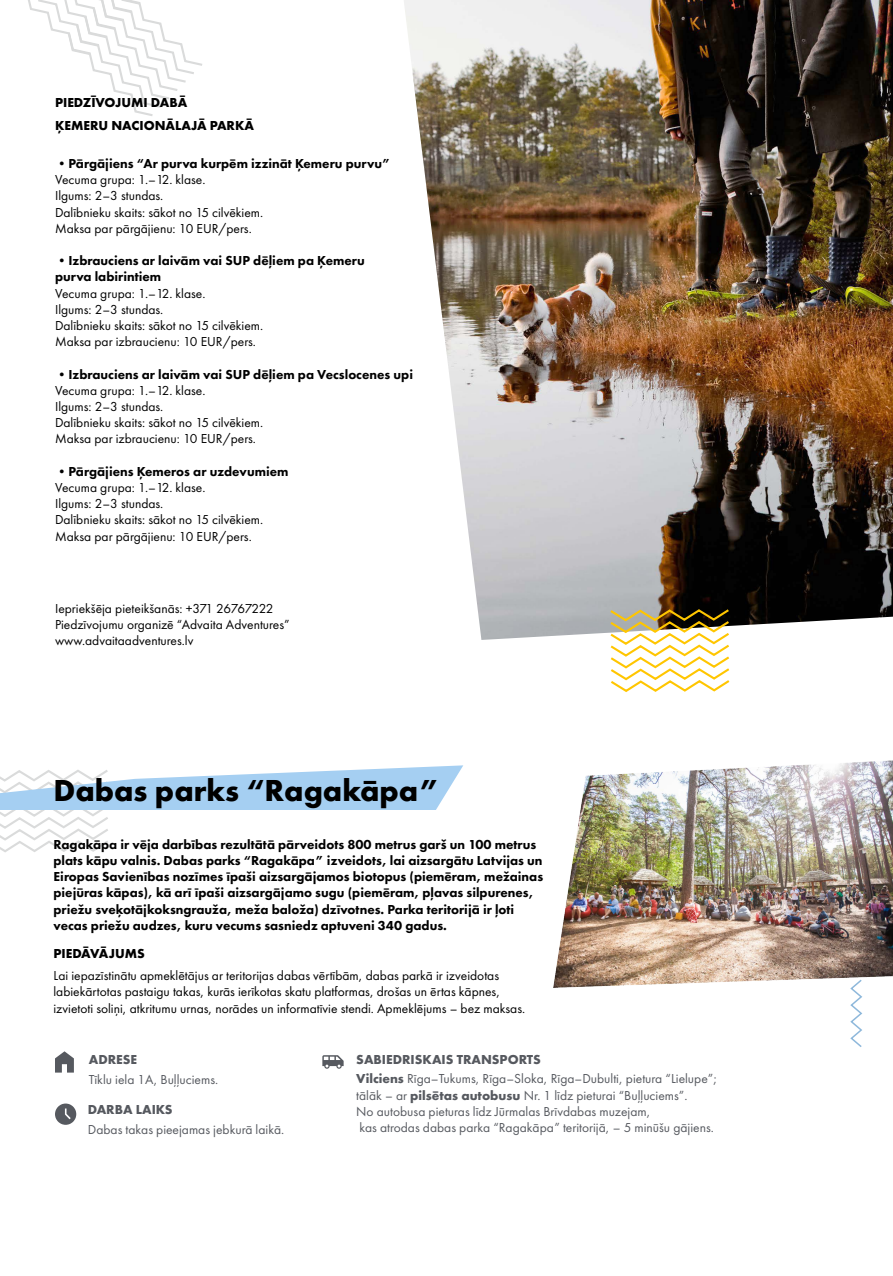
<style>
.page{position:relative;width:893px;height:1276px;background:#fff}
.page>*{position:absolute;margin:0;border:0;box-sizing:border-box;transform-origin:0 0}
.t1{font:700 31.5px "Futura PT";color:#000}
.t2{font:13.5px/16.2px "Futura PT Book";color:#000}
.t3{font:800 13.5px/16.2px "Futura PT";color:#000}
.t4{font:13.5px/16.2px "Futura PT Book";color:#56595f}
.t5{font:700 13.5px/22.2px "Futura PT";color:#000}
.t6{font:700 13.5px "Futura PT";color:#56595f}
.s1{font-family:"Futura PT";font-weight:700}
</style>
<div class="page">
<img style="left:491px;top:0;width:402px;height:607px">
<svg style="left:404px;top:0;width:87px;height:607px"></svg>
<svg style="left:28px;top:0;width:174px;height:116px"></svg>
<svg style="left:0;top:765px;width:463px;height:87px"></svg>
<svg style="left:55px;top:1103px;width:21px;height:21px"></svg>
<svg style="left:55px;top:1051px;width:19px;height:21px"></svg>
<svg style="left:322px;top:1055px;width:22px;height:13px"></svg>
<img style="left:553px;top:761px;width:340px;height:227px">
<svg style="left:849px;top:978px;width:14px;height:69px"></svg>
<svg style="left:477px;top:607px;width:416px;height:85px"></svg>
<p class="t5" style="left:55px;top:91px;width:201px">PIEDZĪVOJUMI DABĀ<br>ĶEMERU NACIONĀLAJĀ PARKĀ</p>
<p class="t3" style="left:55px;top:155px;width:337px">•Pārgājiens “Ar purva kurpēm izzināt Ķemeru purvu”</p>
<p class="t2" style="left:55px;top:171px;width:210px">Vecuma grupa: 1.–12. klase.<br>Ilgums: 2–3 stundas.<br>Dalībnieku skaits: sākot no 15 cilvēkiem.<br>Maksa par pārgājienu: 10 EUR/pers.</p>
<p class="t3" style="left:55px;top:252px;width:311px">•Izbrauciens ar laivām vai SUP dēļiem pa Ķemeru purva labirintiem</p>
<p class="t2" style="left:55px;top:285px;width:210px">Vecuma grupa: 1.–12. klase.<br>Ilgums: 2–3 stundas.<br>Dalībnieku skaits: sākot no 15 cilvēkiem.<br>Maksa par izbraucienu: 10 EUR/pers.</p>
<p class="t3" style="left:55px;top:366px;width:360px">•Izbrauciens ar laivām vai SUP dēļiem pa Vecslocenes upi</p>
<p class="t2" style="left:55px;top:382px;width:210px">Vecuma grupa: 1.–12. klase.<br>Ilgums: 2–3 stundas.<br>Dalībnieku skaits: sākot no 15 cilvēkiem.<br>Maksa par izbraucienu: 10 EUR/pers.</p>
<p class="t3" style="left:55px;top:463px;width:235px">•Pārgājiens Ķemeros ar uzdevumiem</p>
<p class="t2" style="left:55px;top:479px;width:210px">Vecuma grupa: 1.–12. klase.<br>Ilgums: 2–3 stundas.<br>Dalībnieku skaits: sākot no 15 cilvēkiem.<br>Maksa par pārgājienu: 10 EUR/pers.</p>
<p class="t2" style="left:55px;top:600px;width:236px">Iepriekšēja pieteikšanās: +371 26767222<br>Piedzīvojumu organizē “Advaita Adventures” www.advaitaadventures.lv</p>
<h1 class="t1" style="left:54px;top:770px;width:386px">Dabas parks “Ragakāpa”</h1>
<p class="t3" style="left:54px;top:836px;width:491px">Ragakāpa ir vēja darbības rezultātā pārveidots 800 metrus garš un 100 metrus plats kāpu valnis. Dabas parks “Ragakāpa” izveidots, lai aizsargātu Latvijas un Eiropas Savienības nozīmes īpaši aizsargājamos biotopus (piemēram, mežainas piejūras kāpas), kā arī īpaši aizsargājamo sugu (piemēram, pļavas silpurenes, priežu sveķotājkoksngrauža, meža baloža) dzīvotnes. Parka teritorijā ir ļoti vecas priežu audzes, kuru vecums sasniedz aptuveni 340 gadus.</p>
<p class="t5" style="left:54px;top:942px;width:93px">PIEDĀVĀJUMS</p>
<p class="t2" style="left:54px;top:967px;width:473px">Lai iepazīstinātu apmeklētājus ar teritorijas dabas vērtībām, dabas parkā ir izveidotas labiekārtotas pastaigu takas, kurās ierīkotas skatu platformas, drošas un ērtas kāpnes, izvietoti soliņi, atkritumu urnas, norādes un informatīvie stendi. Apmeklējums – bez maksas.</p>
<p class="t6" style="left:356px;top:1051px;width:186px">SABIEDRISKAIS TRANSPORTS</p>
<p class="t4" style="left:356px;top:1070px;width:362px"><span class="s1">Vilciens</span> Rīga–Tukums, Rīga–Sloka, Rīga–Dubulti, pietura “Lielupe”; tālāk – ar <span class="s1">pilsētas autobusu</span> Nr. 1 līdz pieturai “Buļļuciems”.<br>No autobusa pieturas līdz Jūrmalas Brīvdabas muzejam,<br>kas atrodas dabas parka “Ragakāpa” teritorijā, – 5 minūšu gājiens.</p>
<p class="t6" style="left:89px;top:1051px;width:50px">ADRESE</p>
<p class="t4" style="left:89px;top:1071px;width:131px">Tīklu iela 1A, Buļļuciems.</p>
<p class="t6" style="left:88px;top:1101px;width:86px">DARBA LAIKS</p>
<p class="t4" style="left:88px;top:1120px;width:198px">Dabas takas pieejamas jebkurā laikā.</p>
</div>
